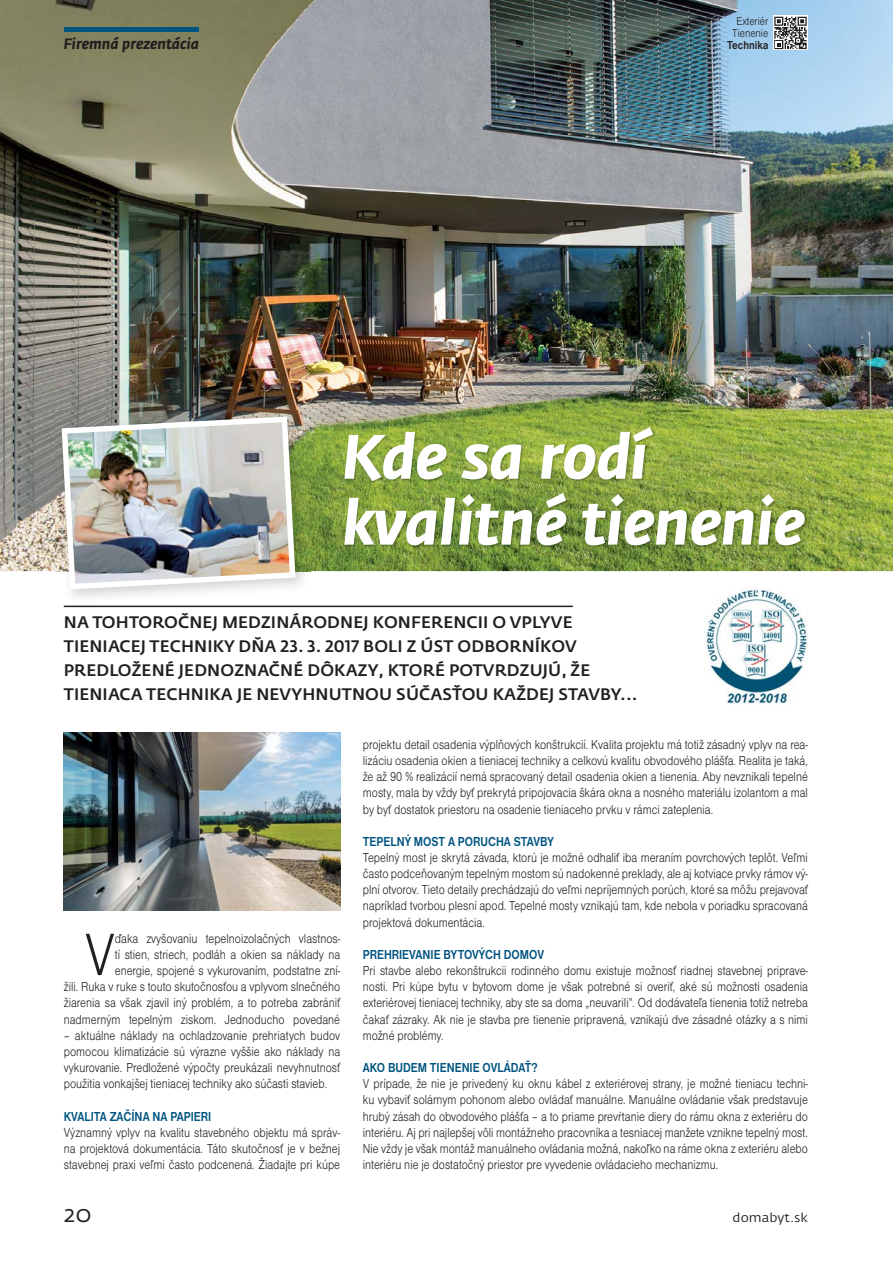
<style>
.page{position:relative;width:893px;height:1263px;background:#fff}
.page>*{position:absolute;margin:0;border:0;box-sizing:border-box;transform-origin:0 0}
.t1{font:italic 700 61.95px/65.8px "Fedra Sans Std";color:#fff}
.t2{font:61.95px "Nimbus San DEE Ligh";color:#231f20;scale:.85 1}
.t3{font:23.4px "Fedra Sans Std";color:#231f20}
.t4{font:500 16.5px/24px "Fedra Sans Std";letter-spacing:.01em;color:#231f20}
.t5{font:italic 700 14.85px "Fedra Sans Std";color:#231f20}
.t6{font:13.5px/16.2px "Nimbus San DEE Ligh";color:#231f20;text-align:justify;scale:.85 1}
.t7{font:700 13.5px "Nimbus San DEE";color:#005480;scale:.85 1}
.t8{font:12.45px "Fedra Sans Std";color:#231f20;scale:1.09 1}
.t9{font:12px/12px "Nimbus San DEE Ligh";color:#231f20;text-align:center;scale:.85 1}
.t10{font:700 12px "Nimbus San DEE";color:#231f20;scale:.85 1}
</style>
<div class="page">
<img style="left:0;top:0;width:893px;height:571px">
<hr style="left:64px;top:606px;width:509px;height:1px;background:#231f20">
<svg style="left:773px;top:15px;width:35px;height:35px"></svg>
<svg style="left:774px;top:17px;width:33px;height:32px"></svg>
<div style="left:64px;top:27px;width:135px;height:5px;background:#005480"></div>
<img style="left:344px;top:427px;width:464px;height:122px">
<img style="left:704px;top:587px;width:104px;height:117px">
<img style="left:55px;top:410px;width:255px;height:188px">
<img style="left:59px;top:414px;width:239px;height:178px">
<img style="left:64px;top:733px;width:276px;height:177px">
<p class="t9" style="left:732px;top:16px;width:44px">Exteriér<br>Tienenie</p>
<p class="t5" style="left:64px;top:37px;width:137px">Firemná prezentácia</p>
<p class="t10" style="left:727px;top:40px;width:50px">Technika</p>
<h1 class="t1" style="left:342px;top:427px;width:463px">Kde sa rodí kvalitné tienenie</h1>
<p class="t4" style="left:64px;top:612px;width:575px">NA TOHTOROČNEJ MEDZINÁRODNEJ KONFERENCII O VPLYVE TIENIACEJ TECHNIKY DŇA 23. 3. 2017 BOLI Z ÚST ODBORNÍKOV PREDLOŽENÉ JEDNOZNAČNÉ DÔKAZY, KTORÉ POTVRDZUJÚ, ŽE TIENIACA TECHNIKA JE NEVYHNUTNOU SÚČASŤOU KAŽDEJ STAVBY...</p>
<p class="t6" style="left:64px;top:931px;width:327px;text-align:right">ďaka zvyšovaniu tepelnoizolačných vlastnos-<br>tí stien, striech, podláh a okien sa náklady na<br>energie, spojené s vykurovaním, podstatne zní-<br>žili. Ruka v ruke s touto skutočnosťou a vplyvom slnečného žiarenia sa však zjavil iný problém, a to potreba zabrániť nadmerným tepelným ziskom. Jednoducho povedané</p>
<p class="t6" style="left:64px;top:1028px;width:327px">– aktuálne náklady na ochladzovanie prehriatych budov pomocou klimatizácie sú výrazne vyššie ako náklady na vykurovanie. Predložené výpočty preukázali nevyhnutnosť použitia vonkajšej tieniacej techniky ako súčasti stavieb.</p>
<p class="t7" style="left:64px;top:1111px;width:175px">KVALITA ZAČÍNA NA PAPIERI</p>
<p class="t6" style="left:64px;top:1125px;width:327px">Významný vplyv na kvalitu stavebného objektu má správ&shy;na projektová dokumentácia. Táto skutočnosť je v bežnej stavebnej praxi veľmi často podcenená. Žiadajte pri kúpe</p>
<h1 class="t2" style="left:85px;top:930px;width:37px">V</h1>
<p class="t6" style="left:363px;top:737px;width:525px">projektu detail osadenia výplňových konštrukcií. Kvalita projektu má totiž zásadný vplyv na rea&shy;lizáciu osadenia okien a tieniacej techniky a celkovú kvalitu obvodového plášťa. Realita je taká, že až 90 % realizácií nemá spracovaný detail osadenia okien a tienenia. Aby nevznikali tepelné mosty, mala by vždy byť prekrytá pripojovacia škára okna a nosného materiálu izolantom a mal by byť dostatok priestoru na osadenie tieniaceho prvku v rámci zateplenia.</p>
<p class="t7" style="left:363px;top:836px;width:226px">TEPELNÝ MOST A PORUCHA STAVBY</p>
<p class="t6" style="left:363px;top:850px;width:525px">Tepelný most je skrytá závada, ktorú je možné odhaliť iba meraním povrchových teplôt. Veľmi často podceňovaným tepelným mostom sú nadokenné preklady, ale aj kotviace prvky rámov vý&shy;plní otvorov. Tieto detaily prechádzajú do veľmi nepríjemných porúch, ktoré sa môžu prejavovať napríklad tvorbou plesní apod. Tepelné mosty vznikajú tam, kde nebola v poriadku spracovaná projektová dokumentácia.</p>
<p class="t7" style="left:363px;top:949px;width:215px">PREHRIEVANIE BYTOVÝCH DOMOV</p>
<p class="t6" style="left:363px;top:964px;width:525px">Pri stavbe alebo rekonštrukcii rodinného domu existuje možnosť riadnej stavebnej priprave&shy;nosti. Pri kúpe bytu v bytovom dome je však potrebné si overiť, aké sú možnosti osadenia exteriérovej tieniacej techniky, aby ste sa doma „neuvarili“. Od dodávateľa tienenia totiž netreba čakať zázraky. Ak nie je stavba pre tienenie pripravená, vznikajú dve zásadné otázky a s nimi možné problémy.</p>
<p class="t7" style="left:363px;top:1062px;width:207px">AKO BUDEM TIENENIE OVLÁDAŤ?</p>
<p class="t6" style="left:363px;top:1077px;width:525px">V prípade, že nie je privedený ku oknu kábel z exteriérovej strany, je možné tieniacu techni&shy;ku vybaviť solárnym pohonom alebo ovládať manuálne. Manuálne ovládanie však predstavuje hrubý zásah do obvodového plášťa – a to priame prevŕtanie diery do rámu okna z exteriéru do interiéru. Aj pri najlepšej vôli montážneho pracovníka a tesniacej manžete vznikne tepelný most.<br>Nie vždy je však montáž manuálneho ovládania možná, nakoľko na ráme okna z exteriéru alebo interiéru nie je dostatočný priestor pre vyvedenie ovládacieho mechanizmu.</p>
<h2 class="t3" style="left:64px;top:1205px;width:29px">20</h2>
<p class="t8" style="left:733px;top:1213px;width:71px">domabyt.sk</p>
</div>
